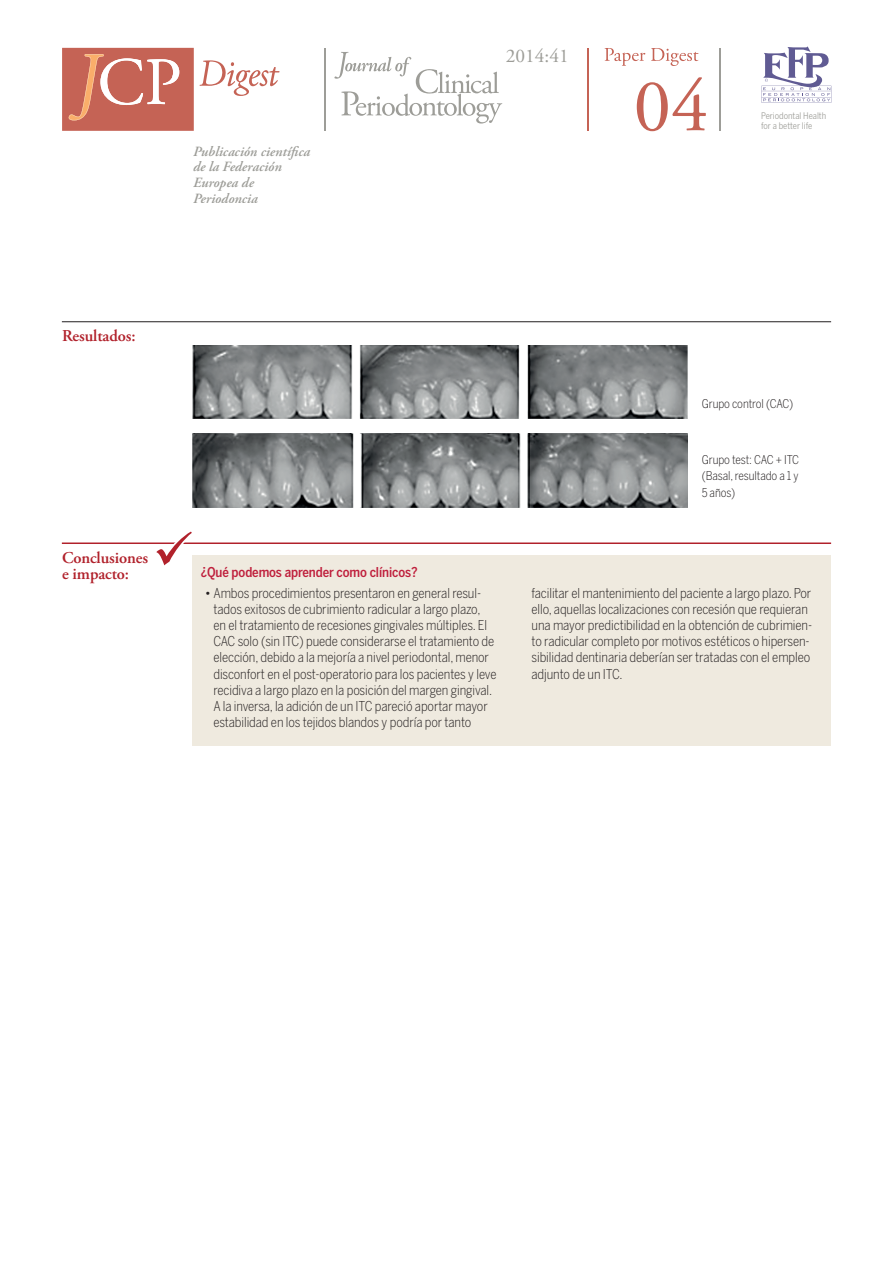
<style>
.page{position:relative;width:893px;height:1263px;background:#fff}
.page>*{position:absolute;margin:0;border:0;box-sizing:border-box;transform-origin:0 0}
.t1{font:74.85px "Adobe Garamond Pro";color:#c56355}
.t2{font:19.35px "Adobe Garamond Pro";color:#9d9d98}
.t3{font:600 16.5px/16.5px "Adobe Garamond Pro";letter-spacing:-.005em;color:#b1212b}
.t4{font:italic 600 14.1px/15.6px "Adobe Garamond Pro";color:#9d9d98}
.t5{font:300 13.5px/16.2px "Benton Sans Cond";letter-spacing:-.005em;color:#231f20}
.t6{font:500 13.5px "Benton Sans Cond";letter-spacing:-.005em;color:#bf1f3c}
.t7{font:300 12px/16.2px "Benton Sans Cond";letter-spacing:-.005em;color:#231f20;text-align:justify}
.t8{font:9px/10.8px "Benton Sans Cond";color:#9d9d98}
</style>
<div class="page">
<hr style="left:588px;top:48px;width:1px;height:83px;background:#c56355">
<svg style="left:605px;top:48px;width:40px;height:18px"></svg>
<svg style="left:651px;top:48px;width:47px;height:18px"></svg>
<svg style="left:761px;top:46px;width:70px;height:57px"></svg>
<hr style="left:719px;top:48px;width:2px;height:83px;background:#9d9d98">
<hr style="left:324px;top:48px;width:2px;height:83px;background:#9d9d98">
<svg style="left:334px;top:52px;width:168px;height:72px"></svg>
<svg style="left:62px;top:48px;width:218px;height:83px"></svg>
<hr style="left:62px;top:321px;width:769px;height:1px;background:#231f20">
<img style="left:192px;top:434px;width:495px;height:73px">
<img style="left:192px;top:345px;width:495px;height:74px">
<hr style="left:62px;top:542px;width:769px;height:2px;background:#b1212b">
<svg style="left:150px;top:542px;width:47px;height:2px"></svg>
<div style="left:192px;top:555px;width:639px;height:190px;background:#efeadf"></div>
<p class="t4" style="left:193px;top:144px;width:118px">Publicación científica de la Federación<br>Europea de<br>Periodoncia</p>
<h2 class="t2" style="left:506px;top:44px;width:64px">2014:41</h2>
<h1 class="t1" style="left:634px;top:62px;width:76px">04</h1>
<p class="t8" style="left:761px;top:110px;width:67px">Periodontal Health for a better life</p>
<p class="t3" style="left:62px;top:328px;width:75px">Resultados:</p>
<p class="t7" style="left:702px;top:396px;width:93px">Grupo control (CAC)</p>
<p class="t7" style="left:702px;top:452px;width:99px">Grupo test: CAC + ITC (Basal, resultado a 1 y 5 años)</p>
<p class="t3" style="left:62px;top:550px;width:88px">Conclusiones e impacto:</p>
<p class="t6" style="left:152px;top:564px;width:267px"><sup>✓</sup> ¿Qué podemos aprender como clínicos?</p>
<p class="t5" style="left:213px;top:584px;width:285px;text-indent:-9px">• Ambos procedimientos presentaron en general resul&shy;tados exitosos de cubrimiento radicular a largo plazo,<br>en el tratamiento de recesiones gingivales múltiples. El CAC solo (sin ITC) puede considerarse el tratamiento de elección, debido a la mejoría a nivel periodontal, menor disconfort en el post-operatorio para los pacientes y leve recidiva a largo plazo en la posición del margen gingival.<br>A la inversa, la adición de un ITC pareció aportar mayor estabilidad en los tejidos blandos y podría por tanto</p>
<p class="t5" style="left:531px;top:584px;width:282px">facilitar el mantenimiento del paciente a largo plazo. Por ello, aquellas localizaciones con recesión que requieran una mayor predictibilidad en la obtención de cubrimien&shy;to radicular completo por motivos estéticos o hipersen&shy;sibilidad dentinaria deberían ser tratadas con el empleo adjunto de un ITC.</p>
</div>
